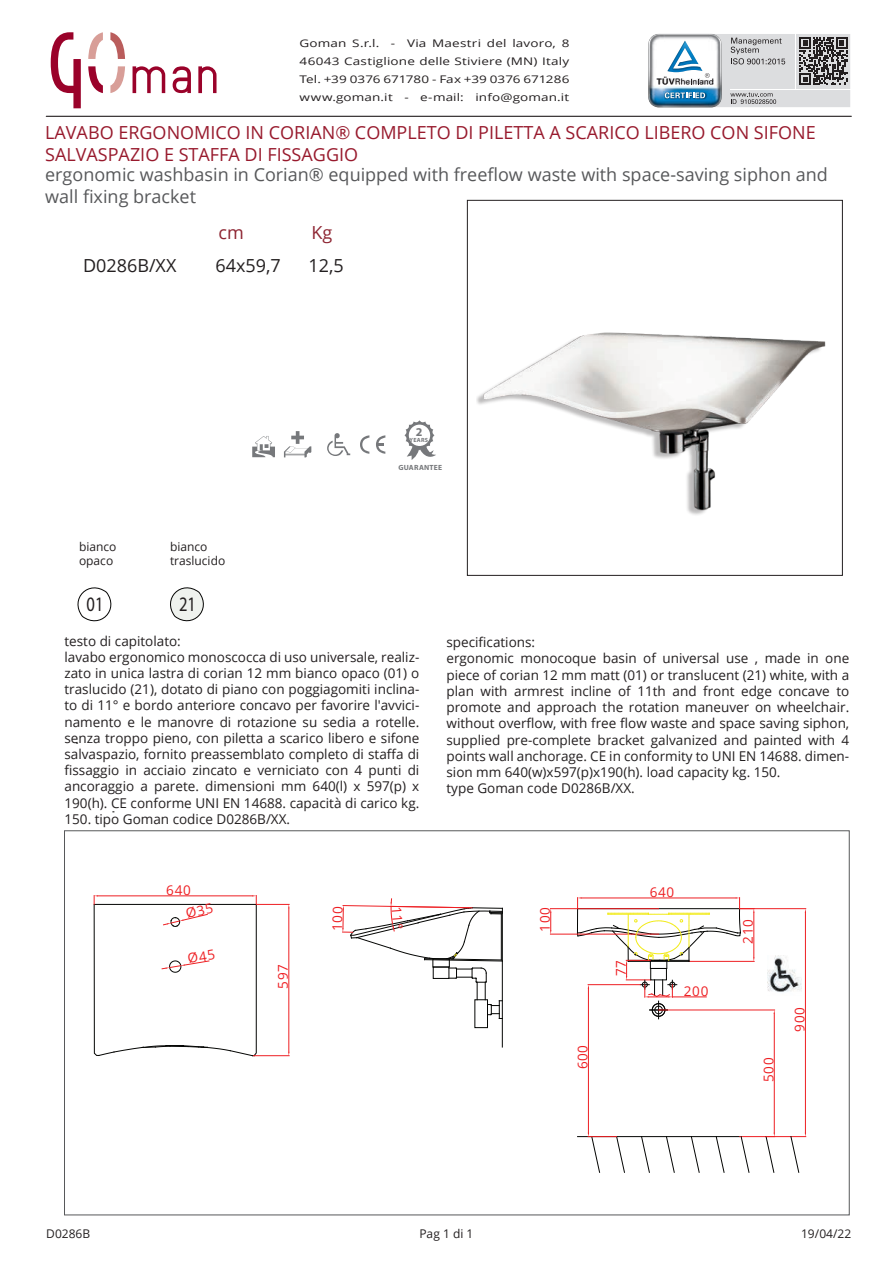
<style>
.page{position:relative;width:893px;height:1263px;background:#fff}
.page>*{position:absolute;margin:0;border:0;box-sizing:border-box;transform-origin:0 0}
.t1{font:20.7px "Myriad Pro";color:#231f20;scale:.8 1}
.t2{font:18px/21.6px "Open Sans";color:#981a2d}
.t3{font:18px/21.6px "Open Sans";color:#57585a}
.t4{font:18px "Open Sans";color:#231f20}
.t5{font:18px "Open Sans";color:#8d2431}
.t6{font:13.5px/16.2px "Open Sans";color:#231f20}
.t7{font:13.5px "Open Sans";letter-spacing:.055em;color:#ee1f23}
.t8{font:12px/14.4px "Open Sans";color:#231f20}
.t9{font:700 12px "Myriad Pro";color:#76787b}
.t10{font:10.5px/18px "Open Sans";letter-spacing:.01em;color:#231f20;text-align:justify;scale:1.29 1}
.t11{font:700 7.5px "Myriad Pro";letter-spacing:.025em;color:#76787b}
.t12{font:700 6px "Myriad Pro";letter-spacing:.04em;color:#76787b}
</style>
<div class="page">
<hr style="left:46px;top:116px;width:805px;height:1px;background:#231f20">
<svg style="left:648px;top:33px;width:202px;height:75px"></svg>
<svg style="left:88px;top:66px;width:15px;height:27px"></svg>
<svg style="left:198px;top:66px;width:19px;height:27px"></svg>
<svg style="left:133px;top:66px;width:32px;height:27px"></svg>
<svg style="left:173px;top:66px;width:18px;height:27px"></svg>
<svg style="left:88px;top:32px;width:15px;height:27px"></svg>
<svg style="left:110px;top:32px;width:15px;height:27px"></svg>
<svg style="left:110px;top:66px;width:15px;height:27px"></svg>
<svg style="left:51px;top:32px;width:30px;height:76px"></svg>
<svg style="left:360px;top:435px;width:9px;height:19px"></svg>
<svg style="left:376px;top:435px;width:9px;height:19px"></svg>
<svg style="left:327px;top:433px;width:23px;height:23px"></svg>
<svg style="left:252px;top:436px;width:23px;height:21px"></svg>
<svg style="left:284px;top:431px;width:27px;height:26px"></svg>
<svg style="left:77px;top:587px;width:35px;height:35px"></svg>
<div style="left:467px;top:200px;width:376px;height:375px;border:1px solid #231f20"></div>
<svg style="left:404px;top:420px;width:32px;height:40px"></svg>
<svg style="left:170px;top:587px;width:34px;height:35px"></svg>
<img style="left:476px;top:332px;width:350px;height:183px">
<hr style="left:578px;top:1136px;width:162px;height:1px;background:#040503">
<hr style="left:754px;top:912px;width:1px;height:45px;background:#ee1f23">
<hr style="left:550px;top:908px;width:108px;height:1px;background:#ee1f23">
<hr style="left:550px;top:934px;width:109px;height:1px;background:#ee1f23">
<svg style="left:550px;top:909px;width:1px;height:25px"></svg>
<hr style="left:256px;top:904px;width:33px;height:1px;background:#ee1f23">
<hr style="left:253px;top:1055px;width:36px;height:1px;background:#ee1f23">
<hr style="left:289px;top:908px;width:1px;height:144px;background:#ee1f23">
<hr style="left:740px;top:908px;width:66px;height:1px;background:#ee1f23">
<hr style="left:740px;top:1136px;width:66px;height:1px;background:#ee1f23">
<hr style="left:805px;top:912px;width:1px;height:221px;background:#ee1f23">
<svg style="left:641px;top:1136px;width:9px;height:37px"></svg>
<svg style="left:666px;top:1136px;width:9px;height:37px"></svg>
<svg style="left:691px;top:1136px;width:9px;height:37px"></svg>
<svg style="left:716px;top:1136px;width:8px;height:37px"></svg>
<svg style="left:741px;top:1136px;width:8px;height:37px"></svg>
<svg style="left:790px;top:1136px;width:9px;height:37px"></svg>
<div style="left:433px;top:967px;width:16px;height:11px;border:1px solid #040503"></div>
<div style="left:475px;top:999px;width:13px;height:29px;border:1px solid #040503"></div>
<hr style="left:502px;top:961px;width:1px;height:86px;background:#040503">
<svg style="left:449px;top:968px;width:53px;height:51px"></svg>
<hr style="left:659px;top:1010px;width:116px;height:1px;background:#ee1f23">
<hr style="left:774px;top:1014px;width:1px;height:119px;background:#ee1f23">
<svg style="left:766px;top:1133px;width:9px;height:40px"></svg>
<hr style="left:588px;top:988px;width:1px;height:145px;background:#ee1f23">
<svg style="left:588px;top:1133px;width:37px;height:40px"></svg>
<svg style="left:577px;top:897px;width:177px;height:122px"></svg>
<img style="left:767px;top:955px;width:35px;height:37px">
<svg style="left:94px;top:895px;width:163px;height:161px"></svg>
<svg style="left:342px;top:899px;width:161px;height:62px"></svg>
<p class="t10" style="left:299px;top:34px;width:211px">Goman S.r.l. - Via Maestri del lavoro, 8<br>46043 Castiglione delle Stiviere (MN) Italy Tel. +39 0376 671780 - Fax +39 0376 671286 www.goman.it - e-mail: info@goman.it</p>
<h2 class="t2" style="left:45px;top:122px;width:772px">LAVABO ERGONOMICO IN CORIAN® COMPLETO DI PILETTA A SCARICO LIBERO CON SIFONE<br>SALVASPAZIO E STAFFA DI FISSAGGIO</h2>
<h2 class="t3" style="left:45px;top:164px;width:784px">ergonomic washbasin in Corian® equipped with freeflow waste with space-saving siphon and wall fixing bracket</h2>
<h2 class="t4" style="left:83px;top:253px;width:95px">D0286B/XX</h2>
<h2 class="t5" style="left:218px;top:221px;width:27px">cm</h2>
<h2 class="t4" style="left:215px;top:253px;width:67px">64x59,7</h2>
<h2 class="t5" style="left:312px;top:221px;width:22px">Kg</h2>
<h2 class="t4" style="left:308px;top:253px;width:37px">12,5</h2>
<p class="t8" style="left:79px;top:539px;width:39px">bianco opaco</p>
<h1 class="t1" style="left:87px;top:591px;width:23px">01</h1>
<p class="t8" style="left:170px;top:539px;width:57px">bianco traslucido</p>
<h1 class="t1" style="left:179px;top:591px;width:23px">21</h1>
<p class="t9" style="left:416px;top:424px;width:8px">2</p>
<p class="t12" style="left:410px;top:436px;width:20px">YEARS</p>
<p class="t11" style="left:399px;top:463px;width:45px">GUARANTEE</p>
<p class="t6" style="left:64px;top:632px;width:356px">testo di capitolato:<br>lavabo ergonomico monoscocca di uso universale, realiz&shy;zato in unica lastra di corian 12 mm bianco opaco (01) o traslucido (21), dotato di piano con poggiagomiti inclina&shy;to di 11° e bordo anteriore concavo per favorire l'avvici&shy;namento e le manovre di rotazione su sedia a rotelle. senza troppo pieno, con piletta a scarico libero e sifone salvaspazio, fornito preassemblato completo di staffa di fissaggio in acciaio zincato e verniciato con 4 punti di ancoraggio a parete. dimensioni mm 640(l) x 597(p) x 190(h). CE conforme UNI EN 14688. capacità di carico kg.<br>150. tipo Goman codice D0286B/XX.</p>
<p class="t6" style="left:446px;top:634px;width:404px">specifications:<br>ergonomic monocoque basin of universal use , made in one piece of corian 12 mm matt (01) or translucent (21) white, with a plan with armrest incline of 11th and front edge concave to promote and approach the rotation maneuver on wheelchair. without overflow, with free flow waste and space saving siphon, supplied pre-complete bracket galvanized and painted with 4 points wall anchorage. CE in conformity to UNI EN 14688. dimen&shy;sion mm 640(w)x597(p)x190(h). load capacity kg. 150.<br>type Goman code D0286B/XX.</p>
<p class="t7" style="left:166px;top:881px;width:26px">640</p>
<p class="t7" style="left:274px;top:989px;width:26px;rotate:-90deg">597</p>
<p class="t7" style="left:536px;top:931px;width:26px;rotate:-90deg">100</p>
<p class="t7" style="left:573px;top:1069px;width:26px;rotate:-90deg">600</p>
<p class="t7" style="left:650px;top:883px;width:26px">640</p>
<p class="t7" style="left:612px;top:976px;width:18px;rotate:-90deg">77</p>
<p class="t7" style="left:684px;top:982px;width:26px">200</p>
<p class="t7" style="left:739px;top:944px;width:26px;rotate:-90deg">210</p>
<p class="t7" style="left:759px;top:1082px;width:26px;rotate:-90deg">500</p>
<p class="t7" style="left:790px;top:1031px;width:26px;rotate:-90deg">900</p>
<p class="t8" style="left:46px;top:1226px;width:45px">D0286B</p>
<p class="t8" style="left:419px;top:1226px;width:56px">Pag 1 di 1</p>
<p class="t8" style="left:801px;top:1226px;width:52px">19/04/22</p>
</div>
